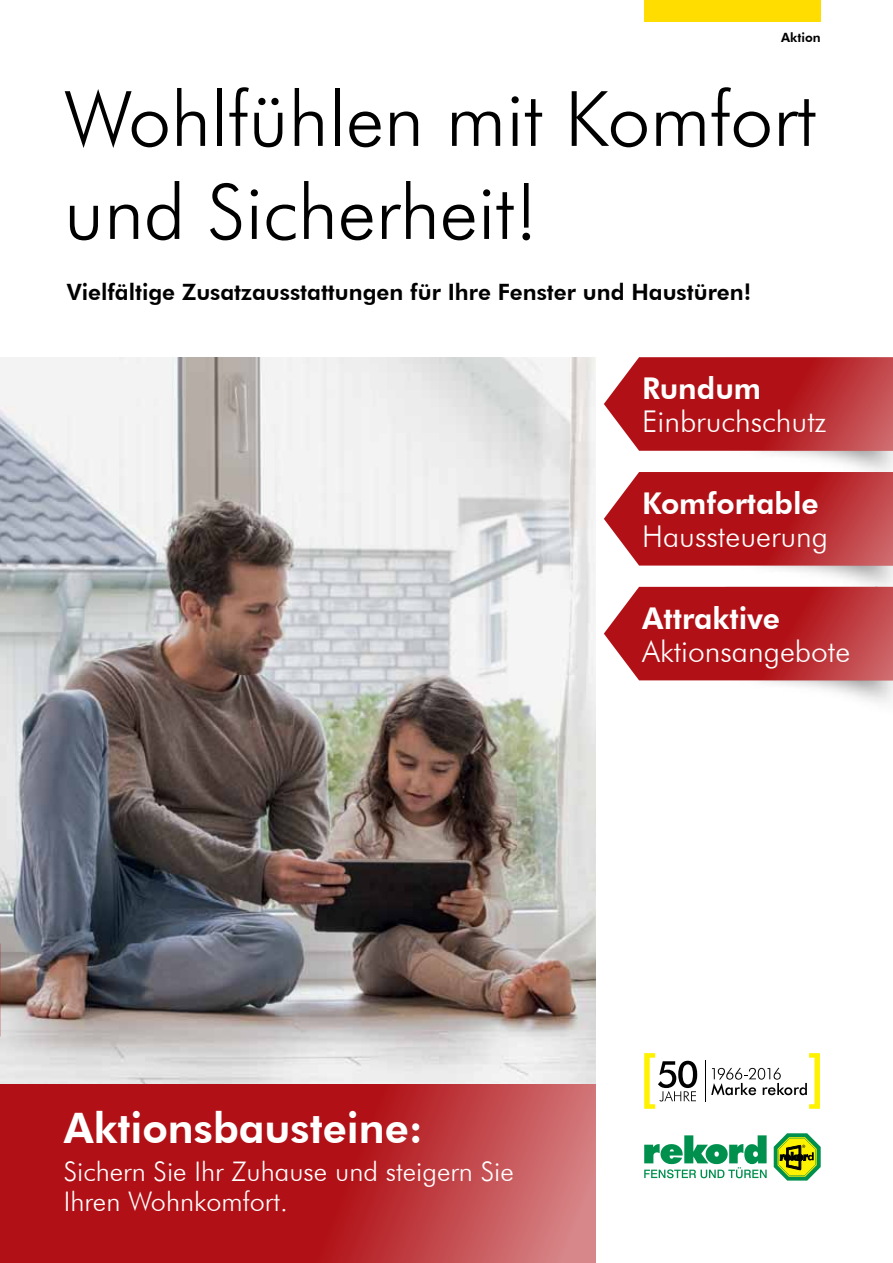
<style>
.page{position:relative;width:893px;height:1263px;background:#fff}
.page>*{position:absolute;margin:0;border:0;box-sizing:border-box;transform-origin:0 0}
.t1{font:300 76.5px/93px "Futura BT";color:#000}
.t2{font:800 42px "Futura BT";color:#fff}
.t3{font:300 30px "Futura BT";color:#fff}
.t4{font:800 30px "Futura BT";color:#fff}
.t5{font:300 27px/30px "Futura BT";color:#fff}
.t6{font:800 22.5px "Futura BT";color:#000}
.t7{font:800 12.75px "Futura BT";color:#000}
</style>
<div class="page">
<img style="left:0;top:357px;width:595px;height:727px">
<svg style="left:0;top:1084px;width:595px;height:179px;background:#b8292d"></svg>
<svg style="left:644px;top:1135px;width:123px;height:43px"></svg>
<svg style="left:774px;top:1133px;width:47px;height:47px;background:#8fb140"></svg>
<div style="left:644px;top:0;width:177px;height:21px;background:#fd0"></div>
<svg style="left:604px;top:357px;width:289px;height:94px;background:#ba2e32"></svg>
<svg style="left:604px;top:472px;width:289px;height:94px;background:#ba2d31"></svg>
<svg style="left:604px;top:587px;width:289px;height:93px;background:#ba2d31"></svg>
<hr style="left:705px;top:1060px;width:1px;height:42px;background:#000">
<svg style="left:644px;top:1053px;width:53px;height:56px"></svg>
<svg style="left:711px;top:1053px;width:109px;height:56px"></svg>
<p class="t7" style="left:781px;top:29px;width:41px">Aktion</p>
<h1 class="t1" style="left:64px;top:72px;width:754px">Wohlfühlen mit Komfort und Sicherheit!</h1>
<p class="t6" style="left:67px;top:278px;width:686px">Vielfältige Zusatzausstattungen für Ihre Fenster und Haustüren!</p>
<h3 class="t4" style="left:642px;top:370px;width:121px">Rundum</h3>
<h3 class="t3" style="left:642px;top:403px;width:186px">Einbruchschutz</h3>
<h3 class="t4" style="left:642px;top:485px;width:178px">Komfortable</h3>
<h3 class="t3" style="left:642px;top:518px;width:188px">Haussteuerung</h3>
<h3 class="t4" style="left:642px;top:600px;width:139px">Attraktive</h3>
<h3 class="t3" style="left:642px;top:633px;width:210px">Aktionsangebote</h3>
<h2 class="t2" style="left:64px;top:1102px;width:361px">Aktionsbausteine:</h2>
<p class="t5" style="left:64px;top:1156px;width:452px">Sichern Sie Ihr Zuhause und steigern Sie<br>Ihren Wohnkomfort.</p>
</div>
